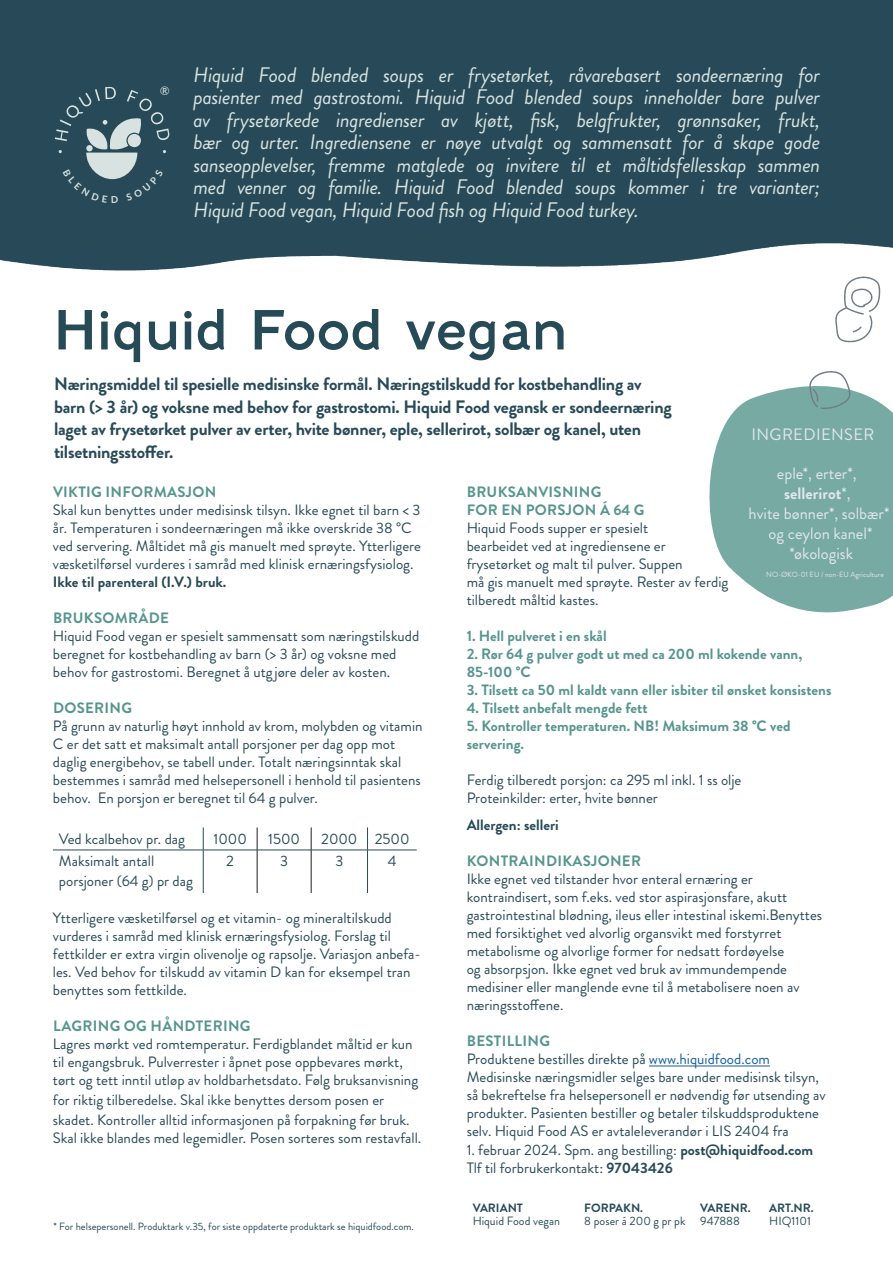
<style>
.page{position:relative;width:893px;height:1263px;background:#fff}
.page>*{position:absolute;margin:0;border:0;box-sizing:border-box;transform-origin:0 0}
.t1{font:54px "Fenwick Rg";letter-spacing:-.025em;color:#274a57}
.t2{font:italic 21px/22.5px "Brandon Grotesque";letter-spacing:-.015em;color:#d8e3e1;text-align:justify}
.t3{font:700 18px/22.5px "Brandon Grotesque";letter-spacing:-.015em;color:#274a57}
.t4{font:16.5px/19.8px "Brandon Grotesque";color:#dce1eb;text-align:center}
.t5{font:16.5px "Brandon Grotesque";letter-spacing:.02em;color:#dce1eb}
.t6{font:15px/18px "Brandon Grotesque";color:#274a57}
.t7{font:700 15px/18px "Brandon Grotesque";color:#55958d}
.t8{font:700 15px/18px "Brandon Grotesque";letter-spacing:.02em;color:#55958d}
.t9{font:700 15px "Brandon Grotesque";color:#274a57}
.t10{font:12px "Brandon Grotesque";color:#274a57}
.t11{font:700 12px "Brandon Grotesque";color:#274a57}
.t12{font:11.7px "Lato";color:#d8e3e1}
.t13{font:10.5px "Brandon Grotesque";color:#274a57}
.t14{font:7.5px "Brandon Grotesque";color:#dce1eb}
.s1{font-weight:700}
.s2{font-weight:700;color:#55958d}
.s3{color:#175d9e}
</style>
<div class="page">
<div style="left:0;top:0;width:893px;height:271px;background:#284a58"></div>
<svg style="left:203px;top:827px;width:1px;height:23px"></svg>
<svg style="left:367px;top:827px;width:1px;height:23px"></svg>
<hr style="left:53px;top:850px;width:150px;height:1px;background:#274a57">
<hr style="left:203px;top:850px;width:54px;height:1px;background:#274a57">
<hr style="left:203px;top:850px;width:1px;height:43px;background:#274a57">
<hr style="left:257px;top:850px;width:54px;height:1px;background:#274a57">
<hr style="left:311px;top:850px;width:56px;height:1px;background:#274a57">
<hr style="left:367px;top:850px;width:50px;height:1px;background:#274a57">
<hr style="left:367px;top:850px;width:1px;height:43px;background:#274a57">
<svg style="left:257px;top:827px;width:1px;height:23px"></svg>
<svg style="left:311px;top:827px;width:1px;height:23px"></svg>
<hr style="left:257px;top:850px;width:1px;height:43px;background:#231f20">
<hr style="left:311px;top:850px;width:1px;height:43px;background:#231f20">
<hr style="left:649px;top:1065px;width:121px;height:1px;background:#175d9e">
<svg style="left:709px;top:371px;width:184px;height:242px"></svg>
<svg style="left:835px;top:276px;width:45px;height:66px"></svg>
<svg style="left:55px;top:87px;width:114px;height:116px;background:#4a6772"></svg>
<p class="t12" style="left:160px;top:85px;width:11px">®</p>
<p class="t2" style="left:193px;top:64px;width:628px">Hiquid Food blended soups er frysetørket, råvarebasert sondeernæring for pasienter med gastrostomi. Hiquid Food blended soups inneholder bare pulver av frysetørkede ingredienser av kjøtt, fisk, belgfrukter, grønnsaker, frukt, bær og urter. Ingrediensene er nøye utvalgt og sammensatt for å skape gode sanseopplevelser, fremme matglede og invitere til et måltidsfellesskap sammen med venner og familie. Hiquid Food blended soups kommer i tre varianter; Hiquid Food vegan, Hiquid Food fish og Hiquid Food turkey.</p>
<h1 class="t1" style="left:53px;top:297px;width:517px">Hiquid Food vegan</h1>
<p class="t3" style="left:54px;top:373px;width:619px">Næringsmiddel til spesielle medisinske formål. Næringstilskudd for kostbehandling av barn (&gt; 3 år) og voksne med behov for gastrostomi. Hiquid Food vegansk er sondeernæring laget av frysetørket pulver av erter, hvite bønner, eple, sellerirot, solbær og kanel, uten tilsetningsstoffer.</p>
<p class="t5" style="left:751px;top:423px;width:124px">INGREDIENSER</p>
<p class="t4" style="left:748px;top:464px;width:142px">eple*, erter*, <span class="s1">sellerirot</span>*,<br>hvite bønner*, solbær* og ceylon kanel* *økologisk</p>
<p class="t14" style="left:766px;top:569px;width:119px">NO-ØKO-01 EU / non-EU Agriculture</p>
<p class="t8" style="left:53px;top:483px;width:165px">VIKTIG INFORMASJON</p>
<p class="t6" style="left:53px;top:501px;width:370px">Skal kun benyttes under medisinsk tilsyn. Ikke egnet til barn &lt; 3 år. Temperaturen i sondeernæringen må ikke overskride 38 °C ved servering. Måltidet må gis manuelt med sprøyte. Ytterligere væsketilførsel vurderes i samråd med klinisk ernæringsfysiolog.</p>
<p class="t9" style="left:53px;top:572px;width:175px">Ikke til parenteral (I.V.) bruk.</p>
<p class="t8" style="left:53px;top:609px;width:117px">BRUKSOMRÅDE</p>
<p class="t6" style="left:53px;top:627px;width:368px">Hiquid Food vegan er spesielt sammensatt som næringstilskudd beregnet for kostbehandling av barn (&gt; 3 år) og voksne med behov for gastrostomi. Beregnet å utgjøre deler av kosten.</p>
<p class="t8" style="left:53px;top:699px;width:81px">DOSERING</p>
<p class="t6" style="left:53px;top:717px;width:371px">På grunn av naturlig høyt innhold av krom, molybden og vitamin C er det satt et maksimalt antall porsjoner per dag opp mot daglig energibehov, se tabell under. Totalt næringsinntak skal bestemmes i samråd med helsepersonell i henhold til pasientens behov. En porsjon er beregnet til 64 g pulver.</p>
<p class="t6" style="left:59px;top:830px;width:128px">Ved kcalbehov pr. dag</p>
<p class="t6" style="left:214px;top:830px;width:35px">1000</p>
<p class="t6" style="left:268px;top:830px;width:33px">1500</p>
<p class="t6" style="left:321px;top:830px;width:90px">2000 2500</p>
<p class="t6" style="left:59px;top:852px;width:136px;line-height:19.5px">Maksimalt antall porsjoner (64 g) pr dag</p>
<p class="t6" style="left:226px;top:852px;width:9px">2</p>
<p class="t6" style="left:280px;top:852px;width:9px">3</p>
<p class="t6" style="left:335px;top:852px;width:9px">3</p>
<p class="t6" style="left:388px;top:852px;width:10px">4</p>
<p class="t6" style="left:53px;top:909px;width:369px">Ytterligere væsketilførsel og et vitamin- og mineraltilskudd vurderes i samråd med klinisk ernæringsfysiolog. Forslag til fettkilder er extra virgin olivenolje og rapsolje. Variasjon anbefa&shy;les. Ved behov for tilskudd av vitamin D kan for eksempel tran benyttes som fettkilde.</p>
<p class="t8" style="left:53px;top:1017px;width:199px">LAGRING OG HÅNDTERING</p>
<p class="t6" style="left:53px;top:1035px;width:367px">Lagres mørkt ved romtemperatur. Ferdigblandet måltid er kun til engangsbruk. Pulverrester i åpnet pose oppbevares mørkt, tørt og tett inntil utløp av holdbarhetsdato. Følg bruksanvisning</p>
<p class="t6" style="left:53px;top:1090px;width:358px;line-height:19.8px">for riktig tilberedelse. Skal ikke benyttes dersom posen er skadet. Kontroller alltid informasjonen på forpakning før bruk.</p>
<p class="t6" style="left:53px;top:1129px;width:370px">Skal ikke blandes med legemidler. Posen sorteres som restavfall.</p>
<p class="t8" style="left:467px;top:483px;width:179px">BRUKSANVISNING<br>FOR EN PORSJON Á 64 G</p>
<p class="t6" style="left:467px;top:519px;width:263px">Hiquid Foods supper er spesielt<br>bearbeidet ved at ingrediensene er frysetørket og malt til pulver. Suppen<br>må gis manuelt med sprøyte. Rester av ferdig tilberedt måltid kastes.</p>
<p class="t7" style="left:467px;top:627px;width:141px">1. Hell pulveret i en skål</p>
<p class="t7" style="left:467px;top:645px;width:337px">2. Rør 64 g pulver godt ut med ca 200 ml kokende vann,<br>85-100 °C</p>
<p class="t7" style="left:467px;top:681px;width:366px">3. Tilsett ca 50 ml kaldt vann eller isbiter til ønsket konsistens</p>
<p class="t7" style="left:467px;top:699px;width:182px">4. Tilsett anbefalt mengde fett</p>
<p class="t7" style="left:467px;top:717px;width:325px">5. Kontroller temperaturen. NB! Maksimum 38 °C ved servering.</p>
<p class="t6" style="left:467px;top:771px;width:276px">Ferdig tilberedt porsjon: ca 295 ml inkl. 1 ss olje<br>Proteinkilder: erter, hvite bønner</p>
<p class="t9" style="left:467px;top:815px;width:94px">Allergen: selleri</p>
<p class="t8" style="left:467px;top:852px;width:176px">KONTRAINDIKASJONER</p>
<p class="t6" style="left:467px;top:870px;width:357px">Ikke egnet ved tilstander hvor enteral ernæring er kontraindisert, som f.eks. ved stor aspirasjonsfare, akutt gastrointestinal blødning, ileus eller intestinal iskemi.Benyttes med forsiktighet ved alvorlig organsvikt med forstyrret metabolisme og alvorlige former for nedsatt fordøyelse<br>og absorpsjon. Ikke egnet ved bruk av immundempende medisiner eller manglende evne til å metabolisere noen av næringsstoffene.</p>
<p class="t6" style="left:467px;top:1032px;width:360px"><span class="s2">BESTILLING<br></span>Produktene bestilles direkte på <span class="s3">www.hiquidfood.com </span>Medisinske næringsmidler selges bare under medisinsk tilsyn, så bekreftelse fra helsepersonell er nødvendig før utsending av produkter. Pasienten bestiller og betaler tilskuddsproduktene selv. Hiquid Food AS er avtaleleverandør i LIS 2404 fra</p>
<p class="t6" style="left:467px;top:1140px;width:348px">1. februar 2024. Spm. ang bestilling: <span class="s1">post@hiquidfood.com<br></span>Tlf til forbrukerkontakt: <span class="s1">97043426</span></p>
<p class="t11" style="left:473px;top:1199px;width:52px">VARIANT</p>
<p class="t10" style="left:473px;top:1213px;width:89px">Hiquid Food vegan</p>
<p class="t11" style="left:584px;top:1199px;width:60px">FORPAKN.</p>
<p class="t10" style="left:584px;top:1213px;width:103px">8 poser á 200 g pr pk</p>
<p class="t11" style="left:700px;top:1199px;width:52px">VARENR.</p>
<p class="t10" style="left:700px;top:1213px;width:41px">947888</p>
<p class="t11" style="left:769px;top:1199px;width:46px">ART.NR.</p>
<p class="t10" style="left:769px;top:1213px;width:43px">HIQ1101</p>
<p class="t13" style="left:53px;top:1219px;width:362px">* For helsepersonell. Produktark v.35, for siste oppdaterte produktark se hiquidfood.com.</p>
</div>
